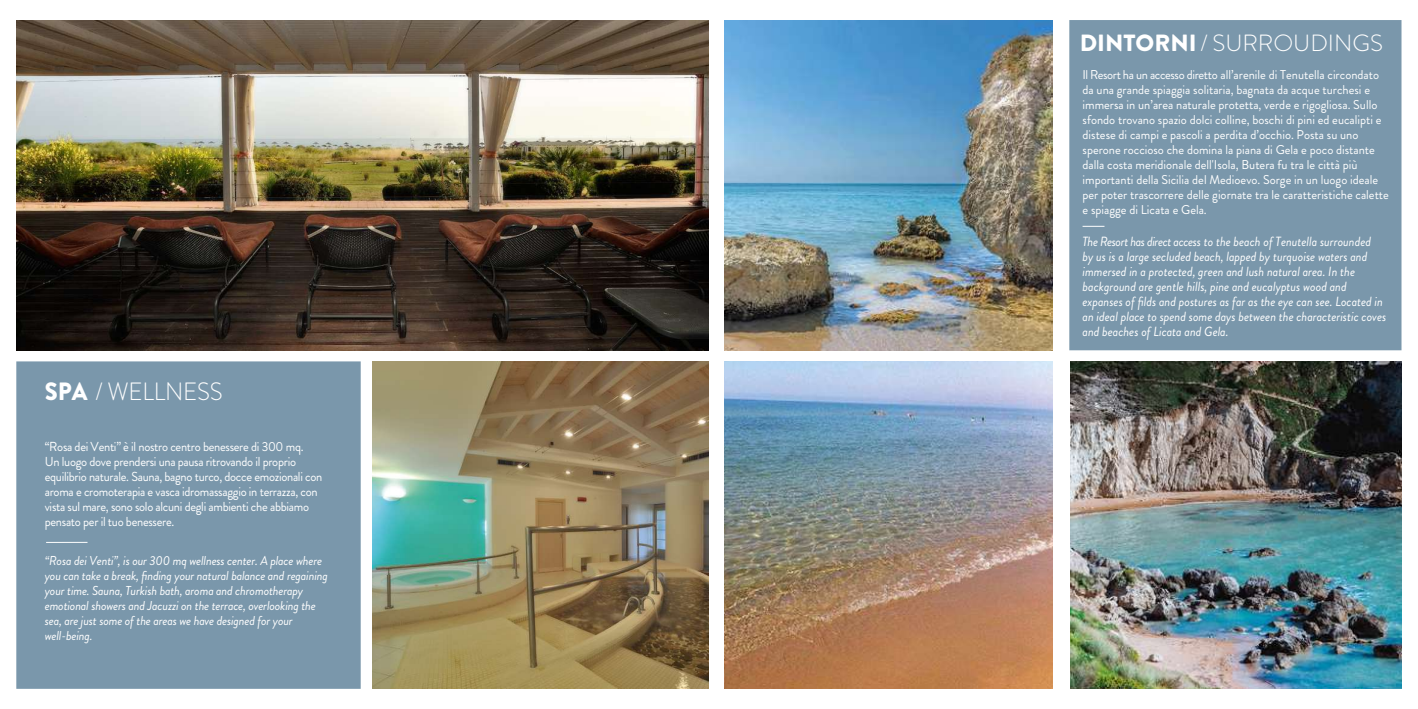
<style>
.page{position:relative;width:1418px;height:709px;background:#fff}
.page>*{position:absolute;margin:0;border:0;box-sizing:border-box;transform-origin:0 0}
.t1{font:300 25px "Brandon Grotesque";letter-spacing:-.01em;color:#fff;scale:.95 1}
.t2{font:300 23.38px "Brandon Grotesque";color:#fff}
.t3{font:italic 13.25px/15px "Brandon Grotesque";color:#fff;scale:.94 1}
.t4{font:13px/15px "font 0000000025836 ebf";letter-spacing:-.025em;color:#fff;scale:.96 1}
.t5{font:italic 12.88px/15px "Brandon Grotesque";letter-spacing:-.015em;color:#fff}
.t6{font:12.75px/15px "font 0000000025836 ebf";color:#fff}
.s1{font-weight:900}
</style>
<div class="page">
<div style="left:16px;top:361px;width:345px;height:328px;background:#7a97ab"></div>
<div style="left:1069px;top:20px;width:332px;height:330px;background:#7a97ab"></div>
<svg style="left:1082px;top:226px;width:22px;height:1px"></svg>
<img style="left:1070px;top:361px;width:331px;height:327px">
<img style="left:724px;top:20px;width:328px;height:330px">
<img style="left:724px;top:361px;width:328px;height:327px">
<img style="left:16px;top:21px;width:693px;height:329px">
<img style="left:372px;top:361px;width:337px;height:328px">
<hr style="left:46px;top:542px;width:41px;height:1px;background:#fff">
<h1 class="t1" style="left:45px;top:374px;width:189px"><span class="s1">SPA</span> / WELLNESS</h1>
<p class="t4" style="left:45px;top:439px;width:290px">“Rosa dei Venti” è il nostro centro benessere di 300 mq.<br>Un luogo dove prendersi una pausa ritrovando il proprio equilibrio naturale. Sauna, bagno turco, docce emozionali con aroma e cromoterapia e vasca idromassaggio in terrazza, con vista sul mare, sono solo alcuni degli ambienti che abbiamo pensato per il tuo benessere.</p>
<p class="t5" style="left:45px;top:553px;width:284px">“Rosa dei Venti”, is our 300 mq wellness center. A place where you can take a break, finding your natural balance and regaining your time. Sauna, Turkish bath, aroma and chromotherapy emotional showers and Jacuzzi on the terrace, overlooking the sea, are just some of the areas we have designed for your well-being.</p>
<h2 class="t2" style="left:1079px;top:27px;width:305px"><span class="s1">DINTORNI</span>/ SURROUDINGS</h2>
<p class="t6" style="left:1082px;top:67px;width:308px">Il Resort ha un accesso diretto all’arenile di Tenutella circondato da una grande spiaggia solitaria, bagnata da acque turchesi e immersa in un’area naturale protetta, verde e rigogliosa. Sullo sfondo trovano spazio dolci colline, boschi di pini ed eucalipti e distese di campi e pascoli a perdita d’occhio. Posta su uno sperone roccioso che domina la piana di Gela e poco distante dalla costa meridionale dell'Isola, Butera fu tra le città più importanti della Sicilia del Medioevo. Sorge in un luogo ideale per poter trascorrere delle giornate tra le caratteristiche calette e spiagge di Licata e Gela.</p>
<p class="t3" style="left:1082px;top:234px;width:324px">The Resort has direct access to the beach of Tenutella surrounded<br>by us is a large secluded beach, lapped by turquoise waters and immersed in a protected, green and lush natural area. In the background are gentle hills, pine and eucalyptus wood and expanses of filds and postures as far as the eye can see. Located in an ideal place to spend some days between the characteristic coves and beaches of Licata and Gela.</p>
</div>
